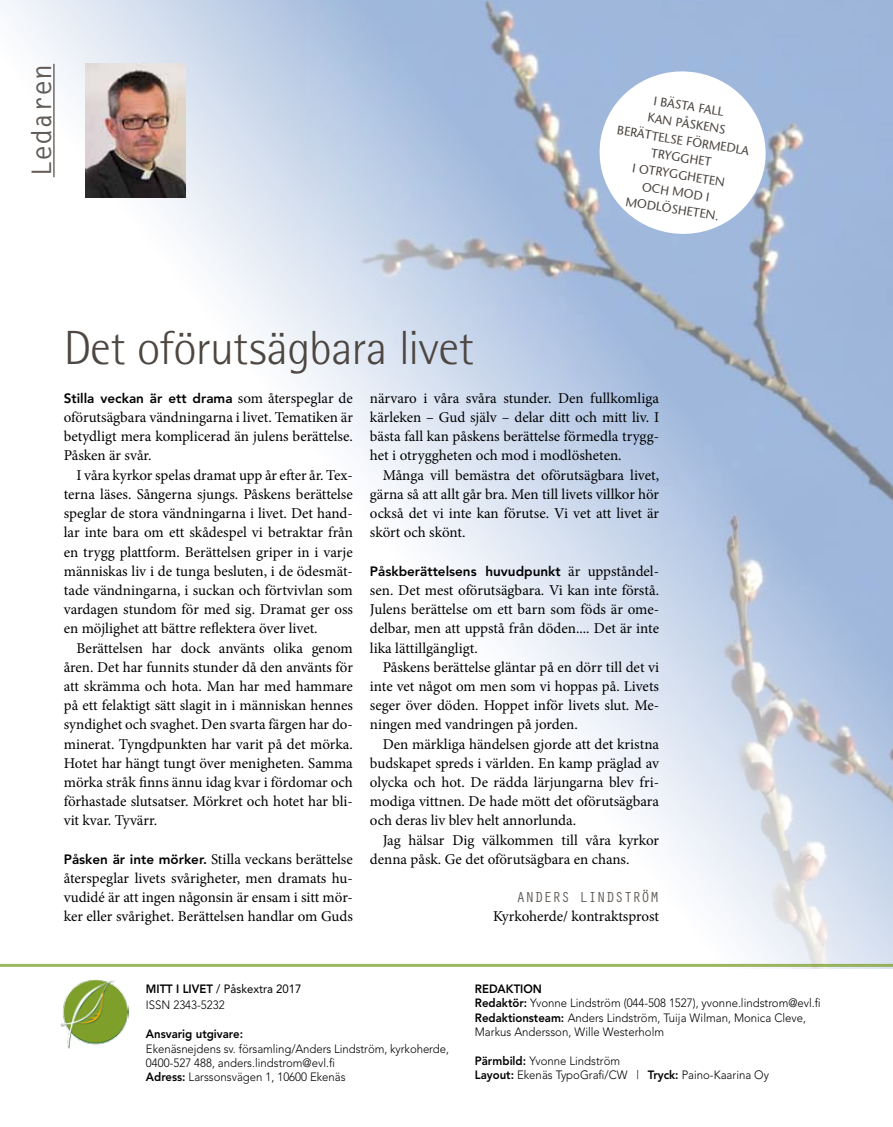
<style>
.page{position:relative;width:893px;height:1127px;background:#fff}
.page>*{position:absolute;margin:0;border:0;box-sizing:border-box;transform-origin:0 0}
.t1{font:300 48px "Rotis Semi Sans";letter-spacing:-.015em;color:#4d4641}
.t2{font:700 27px "Letter Gothic Std";color:#615c58}
.t3{font:15px/19.2px "Minion Pro";letter-spacing:-.005em;color:#000;text-align:justify}
.t4{font:15px "Orator Std";letter-spacing:-.005em;color:#615c58}
.t5{font:800 13.5px "Avenir";color:#000}
.t6{font:12.45px/17.2px "Stone Sans";color:#4d4641;text-align:center}
.t7{font:300 12px/14.4px "Avenir";color:#000;scale:.95 1}
.t8{font:12px/16.5px "Avenir";color:#000;scale:.95 1}
.t9{font:800 12px "Avenir";color:#000;scale:.95 1}
.s1{font-family:"Minion Pro";font-weight:400;font-size:15px}
.s2{font-family:"Avenir";font-weight:800;font-size:13.5px}
.s3{font-weight:800}
.s4{font-weight:300}
</style>
<div class="page">
<svg style="left:0;top:0;width:306px;height:964px"></svg>
<img style="left:306px;top:0;width:587px;height:968px">
<img style="left:85px;top:64px;width:100px;height:133px">
<hr style="left:53px;top:64px;width:2px;height:113px;background:#615c58">
<svg style="left:594px;top:65px;width:178px;height:175px"></svg>
<img style="left:60px;top:979px;width:68px;height:70px">
<hr style="left:0;top:964px;width:893px;height:3px;background:#7da02b">
<h2 class="t2" style="left:25px;top:177px;width:115px;rotate:-90deg">Ledaren</h2>
<p class="t6" style="left:624px;top:87px;width:135px;rotate:9deg">I bästa fall<br>kan påskens berättelse förmedla trygghet<br>i otryggheten<br>och mod i modlösheten.</p>
<h1 class="t1" style="left:64px;top:320px;width:412px">Det oförutsägbara livet</h1>
<p class="t5" style="left:64px;top:390px;width:291px">Stilla veckan är ett drama <span class="s1">som återspeglar de</span></p>
<p class="t3" style="left:64px;top:408px;width:291px">oförutsägbara vändningarna i livet. Tematiken är betydligt mera komplicerad än julens berättelse.<br>Påsken är svår.</p>
<p class="t3" style="left:64px;top:465px;width:291px;text-indent:13px">I våra kyrkor spelas dramat upp år efter år. Tex&shy;terna läses. Sångerna sjungs. Påskens berättelse speglar de stora vändningarna i livet. Det hand&shy;lar inte bara om ett skådespel vi betraktar från en trygg plattform. Berättelsen griper in i varje människas liv i de tunga besluten, i de ödesmät&shy;tade vändningarna, i suckan och förtvivlan som vardagen stundom för med sig. Dramat ger oss en möjlighet att bättre reflektera över livet.</p>
<p class="t3" style="left:64px;top:638px;width:291px;text-indent:13px">Berättelsen har dock använts olika genom åren. Det har funnits stunder då den använts för att skrämma och hota. Man har med hammare på ett felaktigt sätt slagit in i människan hennes syndighet och svaghet. Den svarta färgen har do&shy;minerat. Tyngdpunkten har varit på det mörka.<br>Hotet har hängt tungt över menigheten. Samma mörka stråk finns ännu idag kvar i fördomar och förhastade slutsatser. Mörkret och hotet har bli&shy;vit kvar. Tyvärr.</p>
<p class="t3" style="left:64px;top:849px;width:291px"><span class="s2">Påsken är inte mörker.</span> Stilla veckans berättelse återspeglar livets svårigheter, men dramats hu&shy;vudidé är att ingen någonsin är ensam i sitt mör&shy;ker eller svårighet. Berättelsen handlar om Guds</p>
<p class="t3" style="left:370px;top:388px;width:291px">närvaro i våra svåra stunder. Den fullkomliga kärleken – Gud själv – delar ditt och mitt liv. I bästa fall kan påskens berättelse förmedla trygg&shy;het i otryggheten och mod i modlösheten.</p>
<p class="t3" style="left:370px;top:465px;width:291px;text-indent:13px">Många vill bemästra det oförutsägbara livet, gärna så att allt går bra. Men till livets villkor hör också det vi inte kan förutse. Vi vet att livet är skört och skönt.</p>
<p class="t5" style="left:370px;top:563px;width:291px">Påskberättelsens huvudpunkt <span class="s1">är uppståndel-</span></p>
<p class="t3" style="left:370px;top:580px;width:291px">sen. Det mest oförutsägbara. Vi kan inte förstå.<br>Julens berättelse om ett barn som föds är ome&shy;delbar, men att uppstå från döden.... Det är inte lika lättillgängligt.</p>
<p class="t3" style="left:370px;top:657px;width:291px;text-indent:13px">Påskens berättelse gläntar på en dörr till det vi inte vet något om men som vi hoppas på. Livets seger över döden. Hoppet inför livets slut. Me&shy;ningen med vandringen på jorden.</p>
<p class="t3" style="left:370px;top:734px;width:291px;text-indent:13px">Den märkliga händelsen gjorde att det kristna budskapet spreds i världen. En kamp präglad av olycka och hot. De rädda lärjungarna blev fri&shy;modiga vittnen. De hade mött det oförutsägbara och deras liv blev helt annorlunda.</p>
<p class="t3" style="left:370px;top:830px;width:291px;text-indent:13px">Jag hälsar Dig välkommen till våra kyrkor denna påsk. Ge det oförutsägbara en chans.</p>
<p class="t4" style="left:517px;top:886px;width:144px">ANDE RS LINDSTRÖM</p>
<p class="t3" style="left:493px;top:907px;width:168px">Kyrkoherde/ kontraktsprost</p>
<p class="t8" style="left:146px;top:980px;width:165px"><span class="s3">MITT I LIVET</span> / Påskextra 2017<br><span class="s4">ISSN 2343-5232</span></p>
<p class="t9" style="left:146px;top:1027px;width:104px">Ansvarig utgivare:</p>
<p class="t7" style="left:146px;top:1041px;width:320px">Ekenäsnejdens sv. församling/Anders Lindström, kyrkoherde,<br>0400-527 488, anders.lindstrom@evl.fi<br><span class="s3">Adress:</span> Larssonsvägen 1, 10600 Ekenäs</p>
<p class="t7" style="left:475px;top:981px;width:366px"><span class="s3">REDAKTION<br>Redaktör:</span> Yvonne Lindström (044-508 1527), yvonne.lindstrom@evl.fi <span class="s3">Redaktionsteam:</span> Anders Lindström, Tuija Wilman, Monica Cleve, Markus Andersson, Wille Westerholm</p>
<p class="t7" style="left:475px;top:1053px;width:311px"><span class="s3">Pärmbild:</span> Yvonne Lindström<br><span class="s3">Layout:</span> Ekenäs TypoGrafi/CW | <span class="s3">Tryck:</span> Paino-Kaarina Oy</p>
</div>
